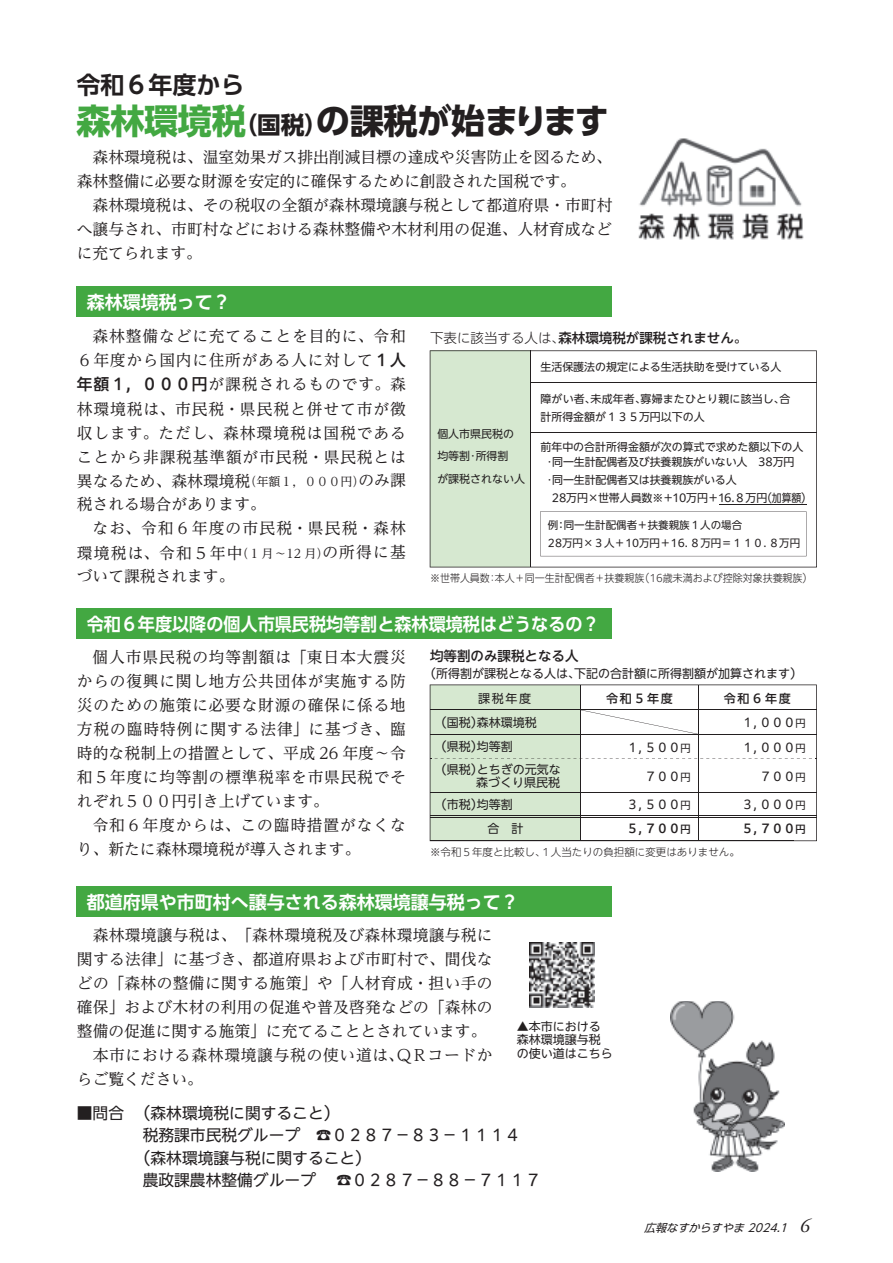
<style>
.page{position:relative;width:893px;height:1263px;background:#fff}
.page>*{position:absolute;margin:0;border:0;box-sizing:border-box;transform-origin:0 0}
.t1{font:34.5px "UD Shin Go Pr 6 N Bold 90 pv RKSJ H";letter-spacing:-.02em;color:#231f20}
.t2{font:34.5px "UD Shin Go Pr 6 N Bold 90 pv RKSJ H";letter-spacing:-.01em;color:#43a842}
.t3{font:24px "UD Shin Go Pr 6 N De Bold 90 pv RKSJ H";color:#231f20}
.t4{font:24px "UD Shin Go Pr 6 N Bold 90 pv RKSJ H";color:#231f20}
.t5{font:italic 19.5px "Adobe Garamond Pro";color:#231f20}
.t6{font:18px "UD Shin Go Pr 6 N De Bold 90 pv RKSJ H";color:#fff}
.t7{font:18px "UD Shin Go Pr 6 N De Bold 90 pv RKSJ H";color:#fff;scale:.95 1}
.t8{font:15.75px/24px "UD Reimin Pro Regular 90 pv RKSJ H";color:#231f20}
.t9{font:15.75px/24px "UD Reimin Pro Regular 90 pv RKSJ H";letter-spacing:.045em;color:#231f20}
.t10{font:15.75px/24px "UD Reimin Pro Regular 90 pv RKSJ H";letter-spacing:.055em;color:#231f20;text-align:right}
.t11{font:15.75px "UD Reimin Pro Regular 90 pv RKSJ H";letter-spacing:.02em;color:#231f20}
.t12{font:15.75px "PUD Shin Go NT Pr 6 N Regular 90 pv RKSJ H";color:#231f20}
.t13{font:15.75px "UD Reimin Pro Regular 90 pv RKSJ H";letter-spacing:.075em;color:#231f20}
.t14{font:13.5px "PUD Shin Go NT Pr 6 N Medium 90 pv RKSJ H";color:#231f20}
.t15{font:13.5px "PUD Shin Go NT Pr 6 N Light 90 pv RKSJ H";color:#231f20}
.t16{font:12px/13.5px "PUD Shin Go NT Pr 6 N Regular 90 pv RKSJ H";color:#231f20}
.t17{font:12px "PUD Shin Go NT Pr 6 N Medium 90 pv RKSJ H";letter-spacing:.14em;color:#231f20}
.t18{font:12px "UD Reimin Pro Regular 90 pv RKSJ H";color:#231f20}
.t19{font:italic 11.1px "UD Shin Go Pr 6 N";color:#231f20}
.t20{font:10.95px/22.5px "PUD Shin Go NT Pr 6 N Regular 90 pv RKSJ H";color:#231f20}
.t21{font:10.95px "PUD Shin Go NT Pr 6 N Regular 90 pv RKSJ H";color:#231f20;scale:.9 1}
.t22{font:10.5px/18px "PUD Shin Go NT Pr 6 N Regular 90 pv RKSJ H";color:#231f20}
.t23{font:10.5px "PUD Shin Go NT Pr 6 N Light 90 pv RKSJ H";color:#231f20;scale:.95 1}
.t24{font:10.5px "PUD Shin Go NT Pr 6 N Light 90 pv RKSJ H";color:#231f20}
.t25{font:10.2px "PUD Shin Go NT Pr 6 N Regular 90 pv RKSJ H";color:#231f20}
.t26{font:10.2px "PUD Shin Go NT Pr 6 N Medium 90 pv RKSJ H";color:#231f20}
.s1{font-family:"PUD Shin Go NT Pr 6 N Medium 90 pv RKSJ H"}
</style>
<div class="page">
<div style="left:77px;top:287px;width:535px;height:30px;background:#43a842"></div>
<div style="left:77px;top:608px;width:535px;height:31px;background:#43a842"></div>
<div style="left:77px;top:887px;width:535px;height:30px;background:#43a842"></div>
<svg style="left:430px;top:350px;width:387px;height:217px"></svg>
<svg style="left:430px;top:684px;width:387px;height:157px"></svg>
<hr style="left:530px;top:351px;width:1px;height:216px;background:#231f20">
<hr style="left:581px;top:685px;width:1px;height:156px;background:#231f20">
<hr style="left:698px;top:685px;width:1px;height:156px;background:#231f20">
<hr style="left:530px;top:383px;width:286px;height:1px;background:#231f20">
<hr style="left:530px;top:432px;width:286px;height:1px;background:#231f20">
<hr style="left:430px;top:710px;width:386px;height:1px;background:#231f20">
<hr style="left:430px;top:792px;width:386px;height:1px;background:#231f20">
<hr style="left:430px;top:816px;width:386px;height:1px;background:#231f20">
<hr style="left:430px;top:817px;width:386px;height:1px;background:#231f20">
<hr style="left:430px;top:841px;width:364px;height:1px;background:#231f20">
<hr style="left:430px;top:734px;width:386px;height:1px;background:#231f20">
<svg style="left:430px;top:758px;width:386px;height:1px"></svg>
<svg style="left:540px;top:511px;width:266px;height:45px"></svg>
<img style="left:529px;top:942px;width:65px;height:66px">
<img style="left:670px;top:1001px;width:114px;height:170px">
<img style="left:638px;top:138px;width:165px;height:102px">
<svg style="left:581px;top:710px;width:117px;height:24px"></svg>
<hr style="left:719px;top:505px;width:87px;height:1px;background:#231f20">
<h2 class="t3" style="left:77px;top:66px;width:169px">令和６年度から</h2>
<h1 class="t1" style="left:316px;top:92px;width:295px">の課税が始まります</h1>
<h1 class="t2" style="left:77px;top:92px;width:171px">森林環境税</h1>
<h2 class="t4" style="left:234px;top:105px;width:96px">（国税）</h2>
<p class="t8" style="left:77px;top:144px;width:537px">　森林環境税は、温室効果ガス排出削減目標の達成や災害防止を図るため、森林整備に必要な財源を安定的に確保するために創設された国税です。<br>　森林環境税は、その税収の全額が森林環境譲与税として都道府県・市町村へ譲与され、市町村などにおける森林整備や木材利用の促進、人材育成などに充てられます。</p>
<p class="t6" style="left:87px;top:287px;width:145px">森林環境税って?</p>
<p class="t10" style="left:77px;top:324px;width:330px">　森林整備などに充てることを目的に、令和<br>６年度から国内に住所がある人に対して<span class="s1">１人年額１，０００円</span>が課税されるものです。森林環境税は、市民税・県民税と併せて市が徴収します。ただし、森林環境税は国税であることから非課税基準額が市民税・県民税とはのみ課</p>
<p class="t8" style="left:77px;top:468px;width:175px">異なるため、森林環境税</p>
<p class="t8" style="left:77px;top:492px;width:190px">税される場合があります。</p>
<p class="t13" style="left:77px;top:516px;width:330px">　なお、令和６年度の市民税・県民税・森林</p>
<p class="t11" style="left:322px;top:540px;width:85px">の所得に基</p>
<p class="t18" style="left:244px;top:472px;width:122px">（年額１，０００円）</p>
<p class="t8" style="left:77px;top:540px;width:167px">環境税は、令和５年中づいて課税されます。</p>
<p class="t18" style="left:237px;top:544px;width:93px">（１月～12 月）</p>
<p class="t14" style="left:558px;top:330px;width:190px">森林環境税が課税されません。</p>
<p class="t15" style="left:430px;top:327px;width:136px">下表に該当する人は、</p>
<p class="t20" style="left:476px;top:423px;width:40px;text-indent:-38px">個人市県民税の所得割</p>
<p class="t20" style="left:437px;top:445px;width:89px">均等割<br>が課税されない人</p>
<p class="t20" style="left:467px;top:445px;width:12px">・</p>
<p class="t20" style="left:540px;top:356px;width:242px">生活保護法の規定による生活扶助を受けている人</p>
<p class="t20" style="left:540px;top:390px;width:166px;line-height:18px">障がい者、<br>計所得金額が１３５万円以下の人</p>
<p class="t20" style="left:552px;top:451px;width:244px">同一生計配偶者及び扶養親族がいない人　38万円</p>
<p class="t20" style="left:591px;top:388px;width:57px">未成年者、</p>
<p class="t20" style="left:641px;top:388px;width:151px">寡婦またひとり親に該当し合、</p>
<p class="t20" style="left:540px;top:436px;width:264px">前年中の合計所得金額が次の算式で求めた額以下の人</p>
<p class="t20" style="left:552px;top:453px;width:186px;line-height:18px;text-indent:-8px">・<br>同一生計配偶者又は扶養親族がいる人</p>
<p class="t20" style="left:544px;top:469px;width:12px">・</p>
<p class="t21" style="left:762px;top:492px;width:56px">（加算額(</p>
<p class="t20" style="left:552px;top:487px;width:217px">28万円×世帯人員数※＋10万円＋16.８万円</p>
<p class="t22" style="left:564px;top:516px;width:180px">同一生計配偶者＋扶養親族１人の場合</p>
<p class="t22" style="left:548px;top:516px;width:254px">例<br>28万円×３人＋10万円＋16．８万円＝１１０．８万円</p>
<p class="t22" style="left:556px;top:516px;width:12px">：</p>
<p class="t23" style="left:640px;top:569px;width:184px">（16歳未満および控除対象扶養親族(</p>
<p class="t23" style="left:495px;top:569px;width:159px">本人＋同一生計配偶者＋扶養親族</p>
<p class="t23" style="left:430px;top:569px;width:64px">※世帯人員数</p>
<p class="t23" style="left:487px;top:569px;width:12px">：</p>
<p class="t7" style="left:87px;top:609px;width:542px">令和６年度以降の個人市県民税均等割と森林環境税はどうなるの?</p>
<p class="t9" style="left:77px;top:644px;width:331px">　個人市県民税の均等割額は「東日本大震災からの復興に関し地方公共団体が実施する防災のための施策に必要な財源の確保に係る地方税の臨時特例に関する法律」に基づき、臨時的な税制上の措置として、平成 26 年度～令和５年度に均等割の標準税率を市県民税でそれぞれ５００円引き上げています。<br>　令和６年度からは、この臨時措置がなくなり、新たに森林環境税が導入されます。</p>
<p class="t14" style="left:430px;top:648px;width:150px">均等割のみ課税となる人</p>
<p class="t16" style="left:574px;top:667px;width:230px">下記の合計額に所得割額が加算されます(</p>
<p class="t16" style="left:424px;top:667px;width:157px">（所得割が課税となる人は、</p>
<p class="t16" style="left:478px;top:692px;width:55px">課税年度</p>
<p class="t17" style="left:606px;top:691px;width:68px">令和５年度</p>
<p class="t17" style="left:724px;top:691px;width:68px">令和６年度</p>
<p class="t16" style="left:477px;top:711px;width:37px;line-height:24px;text-indent:-42px">（国税）<br>均等割</p>
<p class="t16" style="left:477px;top:716px;width:61px">森林環境税</p>
<p class="t16" style="left:477px;top:736px;width:85px;line-height:22.5px;text-indent:-42px">（県税）<br>とちぎの元気な</p>
<p class="t16" style="left:447px;top:763px;width:114px;text-indent:-13px">（県税）<br>　　森づくり県民税</p>
<p class="t16" style="left:477px;top:798px;width:37px">均等割</p>
<p class="t16" style="left:435px;top:798px;width:49px">（市税）</p>
<p class="t16" style="left:742px;top:716px;width:55px">１，０００</p>
<p class="t25" style="left:796px;top:718px;width:12px">円</p>
<p class="t16" style="left:626px;top:741px;width:55px">１，５００</p>
<p class="t25" style="left:680px;top:742px;width:12px">円</p>
<p class="t16" style="left:742px;top:741px;width:55px">１，０００</p>
<p class="t25" style="left:796px;top:742px;width:12px">円</p>
<p class="t16" style="left:644px;top:770px;width:37px">７００</p>
<p class="t25" style="left:680px;top:772px;width:12px">円</p>
<p class="t16" style="left:760px;top:770px;width:37px">７００</p>
<p class="t25" style="left:796px;top:772px;width:12px">円</p>
<p class="t16" style="left:626px;top:798px;width:55px">３，５００</p>
<p class="t25" style="left:680px;top:799px;width:12px">円</p>
<p class="t16" style="left:742px;top:798px;width:55px">３，０００</p>
<p class="t25" style="left:796px;top:799px;width:12px">円</p>
<p class="t16" style="left:487px;top:822px;width:37px">合　計</p>
<p class="t17" style="left:626px;top:822px;width:55px">５，７００</p>
<p class="t26" style="left:680px;top:824px;width:12px">円</p>
<p class="t17" style="left:742px;top:822px;width:55px">５，７００</p>
<p class="t26" style="left:796px;top:824px;width:12px">円</p>
<p class="t24" style="left:430px;top:844px;width:311px">※令和５年度と比較し１、人当たりの負担額に変更はありません。</p>
<p class="t6" style="left:87px;top:887px;width:434px">都道府県や市町村へ譲与される森林環境譲与税って?</p>
<p class="t11" style="left:93px;top:922px;width:401px">森林環境譲与税は、「森林環境税及び森林環境譲与税に</p>
<p class="t11" style="left:77px;top:946px;width:417px">関する法律」に基づき、都道府県および市町村で、間伐な</p>
<p class="t11" style="left:77px;top:970px;width:417px">どの「森林の整備に関する施策」や「人材育成・担い手の</p>
<p class="t11" style="left:77px;top:994px;width:417px">確保」および木材の利用の促進や普及啓発などの「森林の</p>
<p class="t8" style="left:77px;top:1018px;width:411px">整備の促進に関する施策」に充てることとされています。</p>
<p class="t11" style="left:396px;top:1042px;width:98px">ＱＲコードか</p>
<p class="t9" style="left:77px;top:1042px;width:328px;text-indent:16px">本市における森林環境譲与税の使い道は、らご覧ください。</p>
<p class="t12" style="left:77px;top:1104px;width:49px">■問合</p>
<p class="t12" style="left:135px;top:1104px;width:206px">（森林環境税に関すること(</p>
<p class="t16" style="left:517px;top:1020px;width:97px">▲本市における森林環境譲与税の使い道はこちら</p>
<p class="t12" style="left:143px;top:1127px;width:159px">税務課市民税グループ</p>
<p class="t12" style="left:135px;top:1149px;width:238px">（森林環境譲与税に関すること(</p>
<p class="t12" style="left:336px;top:1172px;width:206px">☎０２８７－８８－７１１７</p>
<p class="t12" style="left:316px;top:1127px;width:206px">☎０２８７－８３－１１１４</p>
<p class="t12" style="left:143px;top:1172px;width:175px">農政課農林整備グループ</p>
<p class="t19" style="left:644px;top:1219px;width:149px">広報なすからすやま 2024.1</p>
<p class="t5" style="left:800px;top:1214px;width:11px">6</p>
</div>
